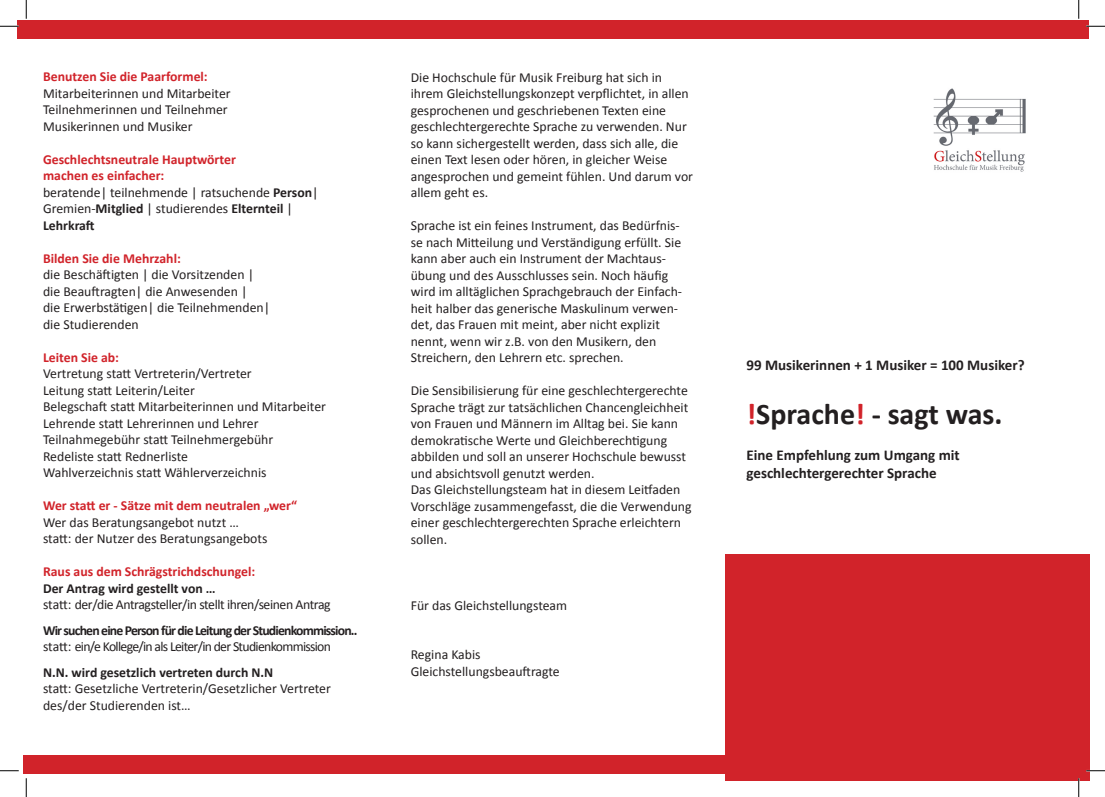
<style>
.page{position:relative;width:1105px;height:797px;background:#fff}
.page>*{position:absolute;margin:0;border:0;box-sizing:border-box;transform-origin:0 0}
.t1{font:700 30px "Calibri";color:#231f20}
.t2{font:700 15px/18px "Calibri";color:#231f20}
.t3{font:13.75px/16.5px "Calibri";color:#231f20}
.t4{font:700 13.75px "Calibri";color:#d1232a}
.t5{font:700 13.75px "Calibri";color:#231f20}
.t6{font:700 13.75px "Calibri";letter-spacing:-.06em;color:#231f20}
.t7{font:13.75px "Calibri";letter-spacing:-.03em;color:#231f20}
.t8{font:13.75px "Calibri";letter-spacing:-.05em;color:#231f20}
.s1{font-weight:700;color:#d1232a}
.s2{font-weight:700}
.s3{color:#d1232a}
</style>
<div class="page">
<img style="left:933px;top:88px;width:93px;height:84px">
<div style="left:725px;top:554px;width:364px;height:227px;background:#d1232a"></div>
<div style="left:17px;top:20px;width:1072px;height:19px;background:#d1232a"></div>
<div style="left:23px;top:755px;width:1066px;height:19px;background:#d1232a"></div>
<svg style="left:0;top:25px;width:19px;height:2px"></svg>
<svg style="left:1086px;top:25px;width:19px;height:2px"></svg>
<svg style="left:0;top:770px;width:19px;height:1px"></svg>
<svg style="left:1086px;top:770px;width:19px;height:1px"></svg>
<svg style="left:25px;top:0;width:2px;height:19px"></svg>
<svg style="left:25px;top:778px;width:2px;height:19px"></svg>
<svg style="left:1078px;top:0;width:1px;height:19px"></svg>
<svg style="left:1078px;top:778px;width:1px;height:19px"></svg>
<p class="t4" style="left:43px;top:68px;width:166px">Benutzen Sie die Paarformel:</p>
<p class="t3" style="left:43px;top:85px;width:189px">Mitarbeiterinnen und Mitarbeiter<br>Teilnehmerinnen und Teilnehmer<br>Musikerinnen und Musiker</p>
<p class="t3" style="left:43px;top:151px;width:277px"><span class="s1">Geschlechtsneutrale Hauptwörter<br>machen es einfacher:<br></span>beratende| teilnehmende | ratsuchende <span class="s2">Person</span>|<br>Gremien-<span class="s2">Mitglied</span> | studierendes <span class="s2">Elternteil</span> |<br><span class="s2">Lehrkraft</span></p>
<p class="t4" style="left:43px;top:249px;width:139px">Bilden Sie die Mehrzahl:</p>
<p class="t3" style="left:43px;top:266px;width:228px">die Beschäftigten | die Vorsitzenden | die Beauftragten| die Anwesenden |<br>die Erwerbstätigen| die Teilnehmenden| die Studierenden</p>
<p class="t4" style="left:43px;top:348px;width:78px">Leiten Sie ab:</p>
<p class="t3" style="left:43px;top:365px;width:284px">Vertretung statt Vertreterin/Vertreter<br>Leitung statt Leiterin/Leiter<br>Belegschaft statt Mitarbeiterinnen und Mitarbeiter Lehrende statt Lehrerinnen und Lehrer Teilnahmegebühr statt Teilnehmergebühr Redeliste statt Rednerliste<br>Wahlverzeichnis statt Wählerverzeichnis</p>
<p class="t4" style="left:43px;top:497px;width:256px">Wer statt er - Sätze mit dem neutralen „wer“</p>
<p class="t3" style="left:43px;top:514px;width:226px">Wer das Beratungsangebot nutzt … statt: der Nutzer des Beratungsangebots</p>
<p class="t4" style="left:43px;top:563px;width:214px">Raus aus dem Schrägstrichdschungel:</p>
<p class="t5" style="left:43px;top:579px;width:174px">Der Antrag wird gestellt von …</p>
<p class="t7" style="left:43px;top:596px;width:289px">statt: der/die Antragsteller/in stellt ihren/seinen Antrag</p>
<p class="t6" style="left:43px;top:621px;width:316px">Wir suchen eine Person für die Leitung der Studienkommission..</p>
<p class="t8" style="left:43px;top:638px;width:289px">statt: ein/e Kollege/in als Leiter/in der Studienkommission</p>
<p class="t5" style="left:43px;top:663px;width:232px">N.N. wird gesetzlich vertreten durch N.N</p>
<p class="t3" style="left:43px;top:680px;width:289px">statt: Gesetzliche Vertreterin/Gesetzlicher Vertreter des/der Studierenden ist…</p>
<p class="t3" style="left:411px;top:69px;width:284px">Die Hochschule für Musik Freiburg hat sich in ihrem Gleichstellungskonzept verpflichtet, in allen gesprochenen und geschriebenen Texten eine geschlechtergerechte Sprache zu verwenden. Nur so kann sichergestellt werden, dass sich alle, die einen Text lesen oder hören, in gleicher Weise angesprochen und gemeint fühlen. Und darum vor allem geht es.</p>
<p class="t3" style="left:411px;top:217px;width:273px">Sprache ist ein feines Instrument, das Bedürfnis&shy;se nach Mitteilung und Verständigung erfüllt. Sie kann aber auch ein Instrument der Machtaus&shy;übung und des Ausschlusses sein. Noch häufig wird im alltäglichen Sprachgebrauch der Einfach&shy;heit halber das generische Maskulinum verwen&shy;det, das Frauen mit meint, aber nicht explizit nennt, wenn wir z.B. von den Musikern, den Streichern, den Lehrern etc. sprechen.</p>
<p class="t3" style="left:411px;top:382px;width:282px">Die Sensibilisierung für eine geschlechtergerechte Sprache trägt zur tatsächlichen Chancengleichheit von Frauen und Männern im Alltag bei. Sie kann demokratische Werte und Gleichberechtigung abbilden und soll an unserer Hochschule bewusst und absichtsvoll genutzt werden.<br>Das Gleichstellungsteam hat in diesem Leitfaden Vorschläge zusammengefasst, die die Verwendung einer geschlechtergerechten Sprache erleichtern sollen.</p>
<p class="t3" style="left:411px;top:597px;width:158px">Für das Gleichstellungsteam</p>
<p class="t3" style="left:411px;top:646px;width:151px">Regina Kabis<br>Gleichstellungsbeauftragte</p>
<p class="t2" style="left:746px;top:355px;width:280px">99 Musikerinnen + 1 Musiker = 100 Musiker?</p>
<h1 class="t1" style="left:746px;top:394px;width:257px"><span class="s3">!</span>Sprache<span class="s3">!</span> - sagt was.</h1>
<p class="t2" style="left:746px;top:445px;width:215px">Eine Empfehlung zum Umgang mit geschlechtergerechter Sprache</p>
</div>
